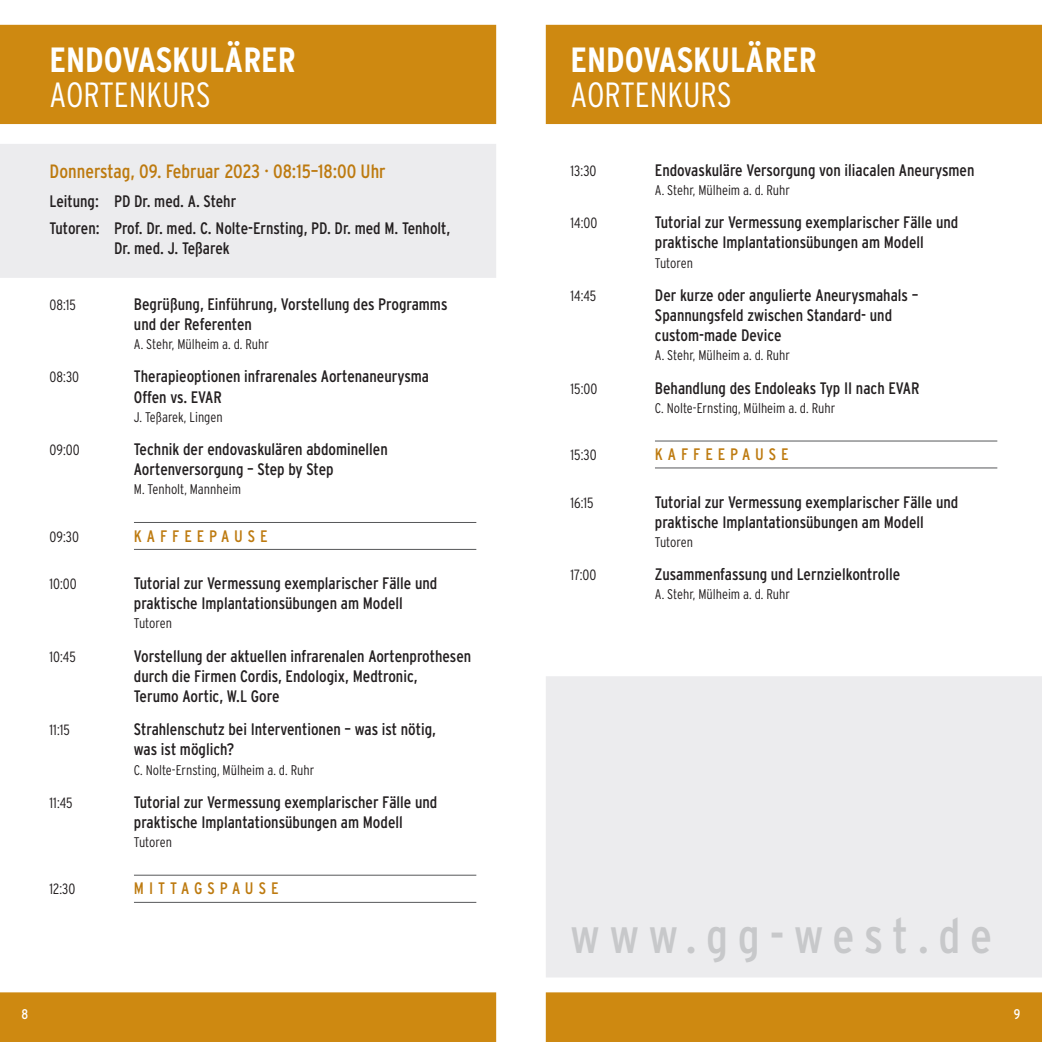
<style>
.page{position:relative;width:1042px;height:1042px;background:#fff}
.page>*{position:absolute;margin:0;border:0;box-sizing:border-box;transform-origin:0 0}
.t1{font:condensed 49px "Interstate Plus";letter-spacing:.2em;color:#c7c8ca}
.t2{font:700 condensed 35px "Interstate Plus";color:#fff}
.t3{font:300 condensed 35px "Interstate Plus";color:#fff}
.t4{font:condensed 19.25px "Interstate Plus";color:#bd7a0f}
.t5{font:condensed 16.62px "Interstate Plus";color:#231f20}
.t6{font:condensed 16.62px "Interstate Plus";letter-spacing:.3em;color:#bd7a0f}
.t7{font:300 condensed 14.88px "Interstate Plus";color:#231f20}
.t8{font:300 condensed 14px "Interstate Plus";color:#231f20}
.t9{font:condensed 14px "Interstate Plus";color:#fff}
</style>
<div class="page">
<div style="left:0;top:144px;width:496px;height:134px;background:#ececee"></div>
<div style="left:546px;top:992px;width:496px;height:50px;background:#ce8911"></div>
<div style="left:546px;top:25px;width:496px;height:99px;background:#ce8911"></div>
<hr style="left:655px;top:441px;width:342px;height:1px;background:#57585a">
<hr style="left:655px;top:468px;width:342px;height:1px;background:#57585a">
<div style="left:0;top:992px;width:496px;height:50px;background:#ce8911"></div>
<div style="left:0;top:25px;width:496px;height:99px;background:#ce8911"></div>
<hr style="left:134px;top:522px;width:342px;height:1px;background:#57585a">
<hr style="left:134px;top:549px;width:342px;height:1px;background:#57585a">
<hr style="left:134px;top:875px;width:342px;height:1px;background:#57585a">
<hr style="left:134px;top:902px;width:342px;height:1px;background:#57585a">
<div style="left:546px;top:676px;width:496px;height:301px;background:#ececee"></div>
<p class="t2" style="left:50px;top:46px;width:248px">ENDOVASKULÄRER</p>
<p class="t3" style="left:50px;top:81px;width:163px">AORTENKURS</p>
<p class="t4" style="left:50px;top:164px;width:338px">Donnerstag, 09. Februar 2023 · 08:15–18:00 Uhr</p>
<p class="t5" style="left:50px;top:195px;width:188px">Leitung: PD Dr. med. A. Stehr</p>
<p class="t5" style="left:50px;top:222px;width:402px">Tutoren: Prof. Dr. med. C. Nolte-Ernsting, PD. Dr. med M. Tenholt,</p>
<p class="t5" style="left:114px;top:242px;width:117px">Dr. med. J. Teßarek</p>
<p class="t7" style="left:50px;top:299px;width:28px">08:15</p>
<p class="t5" style="left:134px;top:298px;width:315px">Begrüßung, Einführung, Vorstellung des Programms</p>
<p class="t5" style="left:134px;top:318px;width:119px">und der Referenten</p>
<p class="t8" style="left:134px;top:339px;width:136px">A. Stehr, Mülheim a. d. Ruhr</p>
<p class="t7" style="left:50px;top:371px;width:31px">08:30</p>
<p class="t5" style="left:134px;top:370px;width:297px">Therapieoptionen infrarenales Aortenaneurysma</p>
<p class="t5" style="left:134px;top:390px;width:89px">Offen vs. EVAR</p>
<p class="t8" style="left:134px;top:411px;width:90px">J. Teßarek, Lingen</p>
<p class="t7" style="left:50px;top:444px;width:32px">09:00</p>
<p class="t5" style="left:134px;top:443px;width:255px">Technik der endovaskulären abdominellen</p>
<p class="t5" style="left:134px;top:463px;width:201px">Aortenversorgung – Step by Step</p>
<p class="t8" style="left:134px;top:484px;width:109px">M. Tenholt, Mannheim</p>
<p class="t7" style="left:50px;top:531px;width:31px">09:30</p>
<p class="t6" style="left:134px;top:529px;width:135px">KAFFEEPAUSE</p>
<p class="t7" style="left:50px;top:578px;width:29px">10:00</p>
<p class="t5" style="left:134px;top:577px;width:305px">Tutorial zur Vermessung exemplarischer Fälle und</p>
<p class="t5" style="left:134px;top:597px;width:270px">praktische Implantationsübungen am Modell</p>
<p class="t8" style="left:134px;top:618px;width:40px">Tutoren</p>
<p class="t7" style="left:50px;top:651px;width:28px">10:45</p>
<p class="t5" style="left:134px;top:649px;width:339px">Vorstellung der aktuellen infrarenalen Aortenprothesen</p>
<p class="t5" style="left:134px;top:669px;width:285px">durch die Firmen Cordis, Endologix, Medtronic,</p>
<p class="t5" style="left:134px;top:690px;width:147px">Terumo Aortic, W.L Gore</p>
<p class="t7" style="left:50px;top:724px;width:22px">11:15</p>
<p class="t5" style="left:134px;top:723px;width:304px">Strahlenschutz bei Interventionen – was ist nötig,</p>
<p class="t5" style="left:134px;top:743px;width:102px">was ist möglich?</p>
<p class="t8" style="left:134px;top:764px;width:182px">C. Nolte-Ernsting, Mülheim a. d. Ruhr</p>
<p class="t7" style="left:50px;top:797px;width:25px">11:45</p>
<p class="t5" style="left:134px;top:795px;width:305px">Tutorial zur Vermessung exemplarischer Fälle und</p>
<p class="t5" style="left:134px;top:816px;width:270px">praktische Implantationsübungen am Modell</p>
<p class="t8" style="left:134px;top:837px;width:40px">Tutoren</p>
<p class="t7" style="left:50px;top:883px;width:27px">12:30</p>
<p class="t6" style="left:134px;top:882px;width:146px">MITTAGSPAUSE</p>
<p class="t9" style="left:21px;top:1008px;width:8px">8</p>
<p class="t2" style="left:570px;top:46px;width:248px">ENDOVASKULÄRER</p>
<p class="t3" style="left:570px;top:81px;width:163px">AORTENKURS</p>
<p class="t7" style="left:570px;top:165px;width:27px">13:30</p>
<p class="t5" style="left:655px;top:164px;width:321px">Endovaskuläre Versorgung von iliacalen Aneurysmen</p>
<p class="t8" style="left:655px;top:185px;width:136px">A. Stehr, Mülheim a. d. Ruhr</p>
<p class="t7" style="left:570px;top:217px;width:28px">14:00</p>
<p class="t5" style="left:655px;top:216px;width:305px">Tutorial zur Vermessung exemplarischer Fälle und</p>
<p class="t5" style="left:655px;top:236px;width:270px">praktische Implantationsübungen am Modell</p>
<p class="t8" style="left:655px;top:257px;width:40px">Tutoren</p>
<p class="t7" style="left:570px;top:290px;width:27px">14:45</p>
<p class="t5" style="left:655px;top:289px;width:265px">Der kurze oder angulierte Aneurysmahals –</p>
<p class="t5" style="left:655px;top:309px;width:239px">Spannungsfeld zwischen Standard- und</p>
<p class="t5" style="left:655px;top:329px;width:128px">custom-made Device</p>
<p class="t8" style="left:655px;top:350px;width:136px">A. Stehr, Mülheim a. d. Ruhr</p>
<p class="t7" style="left:570px;top:383px;width:28px">15:00</p>
<p class="t5" style="left:655px;top:382px;width:266px">Behandlung des Endoleaks Typ II nach EVAR</p>
<p class="t8" style="left:655px;top:403px;width:182px">C. Nolte-Ernsting, Mülheim a. d. Ruhr</p>
<p class="t7" style="left:570px;top:449px;width:28px">15:30</p>
<p class="t6" style="left:655px;top:448px;width:135px">KAFFEEPAUSE</p>
<p class="t7" style="left:570px;top:497px;width:25px">16:15</p>
<p class="t5" style="left:655px;top:495px;width:305px">Tutorial zur Vermessung exemplarischer Fälle und</p>
<p class="t5" style="left:655px;top:515px;width:270px">praktische Implantationsübungen am Modell</p>
<p class="t8" style="left:655px;top:537px;width:40px">Tutoren</p>
<p class="t7" style="left:570px;top:569px;width:27px">17:00</p>
<p class="t5" style="left:655px;top:568px;width:247px">Zusammenfassung und Lernzielkontrolle</p>
<p class="t8" style="left:655px;top:589px;width:136px">A. Stehr, Mülheim a. d. Ruhr</p>
<p class="t1" style="left:570px;top:918px;width:423px">www.gg-west.de</p>
<p class="t9" style="left:1014px;top:1008px;width:8px">9</p>
</div>
